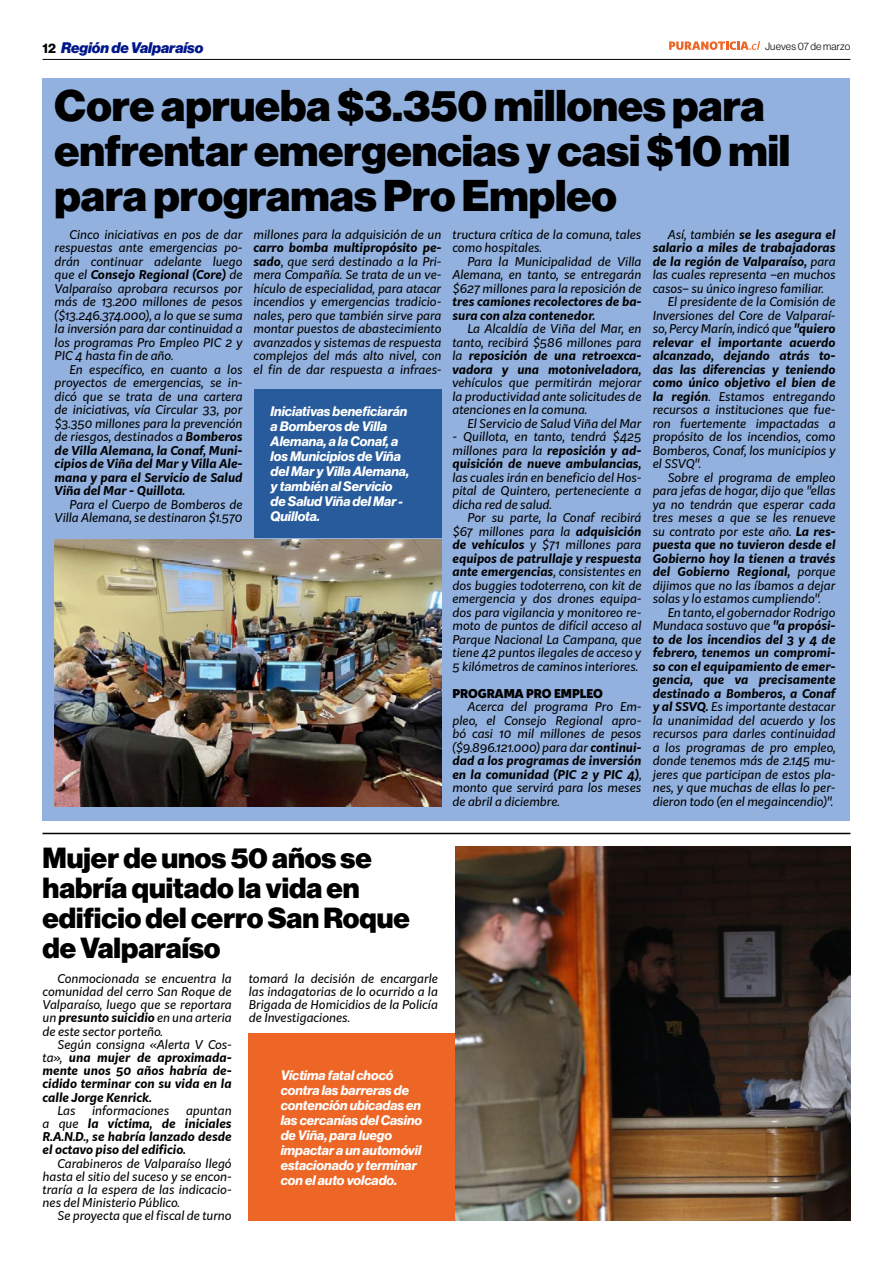
<style>
.page{position:relative;width:893px;height:1263px;background:#fff}
.page>*{position:absolute;margin:0;border:0;box-sizing:border-box;transform-origin:0 0}
.t1{font:43.5px/45px "N Haas Grotesk DS Pro 95 Blk";color:#000}
.t2{font:28.5px/30px "N Haas Grotesk DS Pro 95 Blk";color:#000}
.t3{font:15px "N Haas Grotesk DS Pro 96 Blk It";color:#00178a}
.t4{font:13.5px/15px "N Haas Grotesk DS Pro 76 Bd It";color:#fff}
.t5{font:italic 12px/13.5px "Kit Sans";color:#000;text-align:justify}
.t6{font:italic 700 12px/13.2px "Kit Sans";color:#000;text-align:justify}
.t7{font:900 12px "Kit Sans";color:#000}
.t8{font:10.5px "N Haas Grotesk DS Pro 45 Lt";letter-spacing:.015em;color:#000}
.s1{font-family:"N Haas Grotesk DS Pro 75 Bd";font-size:13.5px;color:#000}
.s2{font-weight:700}
.s3{font-weight:400}
</style>
<div class="page">
<div style="left:43px;top:78px;width:807px;height:743px;background:#92b1df"></div>
<img style="left:455px;top:846px;width:395px;height:374px">
<hr style="left:43px;top:59px;width:807px;height:1px;background:#000">
<hr style="left:43px;top:833px;width:807px;height:1px;background:#000">
<div style="left:249px;top:1033px;width:206px;height:187px;background:#ed6626"></div>
<img style="left:55px;top:539px;width:386px;height:267px">
<svg style="left:669px;top:41px;width:91px;height:9px"></svg>
<div style="left:254px;top:389px;width:187px;height:149px;background:#275b9b"></div>
<p class="t3" style="left:43px;top:39px;width:162px"><span class="s1">12</span> Región de Valparaíso</p>
<h1 class="t1" style="left:55px;top:84px;width:737px">Core aprueba $3.350 millones para enfrentar emergencias y casi $10 mil para programas Pro Empleo</h1>
<p class="t8" style="left:765px;top:40px;width:87px">Jueves 07 de marzo</p>
<p class="t5" style="left:55px;top:227px;width:189px;text-indent:15px">Cinco iniciativas en pos de dar respuestas ante emergencias po&shy;drán continuar adelante luego que el <span class="s2">Consejo Regional (Core)</span> de Valparaíso aprobara recursos por más de 13.200 millones de pesos ($13.246.374.000), a lo que se suma la inversión para dar continuidad a los programas Pro Empleo PIC 2 y PIC 4 hasta fin de año.</p>
<p class="t5" style="left:55px;top:362px;width:189px;text-indent:15px">En específico, en cuanto a los proyectos de emergencias, se in&shy;dicó que se trata de una cartera de iniciativas, vía Circular 33, por $3.350 millones para la prevención de riesgos, destinados a <span class="s2">Bomberos de Villa Alemana, la Conaf, Muni&shy;cipios de Viña del Mar y Villa Ale&shy;mana y para el Servicio de Salud Viña del Mar - Quillota.</span></p>
<p class="t5" style="left:55px;top:497px;width:189px;text-align:right">Para el Cuerpo de Bomberos de<br>Villa Alemana, se destinaron $1.570</p>
<p class="t5" style="left:254px;top:227px;width:189px">millones para la adquisición de un</p>
<p class="t5" style="left:254px;top:240px;width:189px"><span class="s2">carro bomba multipropósito pe&shy;sado</span>, que será destinado a la Pri&shy;mera Compañía. Se trata de un ve&shy;hículo de especialidad, para atacar incendios y emergencias tradicio&shy;nales, pero que también sirve para montar puestos de abastecimiento avanzados y sistemas de respuesta complejos del más alto nivel, con el fin de dar respuesta a infraes-</p>
<p class="t4" style="left:271px;top:404px;width:140px">Iniciativas beneficiarán a Bomberos de Villa<br>Alemana, a la Conaf, a los Municipios de Viña del Mar y Villa Alemana, y también al Servicio de Salud Viña del Mar -<br>Quillota.</p>
<p class="t5" style="left:452px;top:227px;width:191px">tructura crítica de la comuna, tales como hospitales.</p>
<p class="t5" style="left:452px;top:254px;width:191px;text-indent:15px">Para la Municipalidad de Villa Alemana, en tanto, se entregarán $627 millones para la reposición de</p>
<p class="t6" style="left:452px;top:294px;width:191px">tres camiones recolectores de ba&shy;sura con alza contenedor.</p>
<p class="t5" style="left:452px;top:321px;width:191px;text-indent:15px">La Alcaldía de Viña del Mar, en tanto, recibirá $586 millones para la <span class="s2">reposición de una retroexca&shy;vadora y una motoniveladora,</span></p>
<p class="t5" style="left:452px;top:375px;width:191px">vehículos que permitirán mejorar la productividad ante solicitudes de atenciones en la comuna.</p>
<p class="t5" style="left:467px;top:416px;width:176px">El Servicio de Salud Viña del Mar</p>
<p class="t5" style="left:452px;top:429px;width:191px">- Quillota, en tanto, tendrá $425 millones para la <span class="s2">reposición y ad&shy;quisición de nueve ambulancias,</span></p>
<p class="t5" style="left:452px;top:470px;width:191px">las cuales irán en beneficio del Hos&shy;pital de Quintero, perteneciente a dicha red de salud.</p>
<p class="t5" style="left:452px;top:510px;width:191px;text-indent:15px">Por su parte, la Conaf recibirá $67 millones para la <span class="s2">adquisición de vehículos</span> y $71 millones para <span class="s2">equipos de patrullaje y respuesta ante emergencias</span>, consistentes en dos buggies todoterreno, con kit de emergencia y dos drones equipa&shy;dos para vigilancia y monitoreo re&shy;moto de puntos de difícil acceso al Parque Nacional La Campana, que tiene 42 puntos ilegales de acceso y 5 kilómetros de caminos interiores.</p>
<p class="t7" style="left:452px;top:683px;width:152px">PROGRAMA PRO EMPLEO</p>
<p class="t5" style="left:452px;top:699px;width:191px;text-indent:15px">Acerca del programa Pro Em&shy;pleo, el Consejo Regional apro&shy;bó casi 10 mil millones de pesos ($9.896.121.000) para dar <span class="s2">continui&shy;dad a los programas de inversión en la comunidad (PIC 2 y PIC 4)</span>, monto que servirá para los meses de abril a diciembre.</p>
<p class="t6" style="left:668px;top:227px;width:169px"><span class="s3">Así, también</span> se les asegura el</p>
<p class="t6" style="left:653px;top:240px;width:184px">salario a miles de trabajadoras</p>
<p class="t6" style="left:653px;top:254px;width:184px">de la región de Valparaíso, <span class="s3">para</span></p>
<p class="t5" style="left:653px;top:267px;width:184px">las cuales representa –en muchos</p>
<p class="t5" style="left:653px;top:281px;width:173px">casos– su único ingreso familiar.</p>
<p class="t5" style="left:668px;top:294px;width:169px">El presidente de la Comisión de</p>
<p class="t5" style="left:653px;top:308px;width:184px">Inversiones del Core de Valparaí-</p>
<p class="t5" style="left:653px;top:321px;width:184px">so, Percy Marín, indicó que <span class="s2">"quiero</span></p>
<p class="t6" style="left:653px;top:335px;width:184px">relevar el importante acuerdo</p>
<p class="t6" style="left:653px;top:348px;width:184px">alcanzado, dejando atrás to-</p>
<p class="t6" style="left:653px;top:362px;width:184px">das las diferencias y teniendo</p>
<p class="t6" style="left:653px;top:375px;width:184px">como único objetivo el bien de</p>
<p class="t5" style="left:653px;top:389px;width:184px"><span class="s2">la región</span>. Estamos entregando</p>
<p class="t5" style="left:653px;top:402px;width:184px">recursos a instituciones que fue-</p>
<p class="t5" style="left:653px;top:416px;width:184px">ron fuertemente impactadas a</p>
<p class="t5" style="left:653px;top:429px;width:184px">propósito de los incendios, como</p>
<p class="t5" style="left:653px;top:443px;width:184px">Bomberos, Conaf, los municipios y</p>
<p class="t5" style="left:653px;top:456px;width:50px">el SSVQ".</p>
<p class="t5" style="left:668px;top:470px;width:169px">Sobre el programa de empleo</p>
<p class="t5" style="left:653px;top:483px;width:184px">para jefas de hogar, dijo que "ellas</p>
<p class="t5" style="left:653px;top:497px;width:184px">ya no tendrán que esperar cada</p>
<p class="t5" style="left:653px;top:510px;width:184px">tres meses a que se les renueve</p>
<p class="t5" style="left:653px;top:524px;width:184px">su contrato por este año. <span class="s2">La res-</span></p>
<p class="t6" style="left:653px;top:537px;width:184px">puesta que no tuvieron desde el</p>
<p class="t6" style="left:653px;top:551px;width:184px">Gobierno hoy la tienen a través</p>
<p class="t6" style="left:653px;top:564px;width:184px">del Gobierno Regional, <span class="s3">porque</span></p>
<p class="t5" style="left:653px;top:578px;width:184px">dijimos que no las íbamos a dejar</p>
<p class="t5" style="left:653px;top:591px;width:170px">solas y lo estamos cumpliendo".</p>
<p class="t5" style="left:668px;top:605px;width:169px">En tanto, el gobernador Rodrigo</p>
<p class="t5" style="left:653px;top:618px;width:184px">Mundaca sostuvo que <span class="s2">"a propósi-</span></p>
<p class="t6" style="left:653px;top:632px;width:184px">to de los incendios del 3 y 4 de</p>
<p class="t6" style="left:653px;top:645px;width:184px">febrero, tenemos un compromi-</p>
<p class="t6" style="left:653px;top:659px;width:184px">so con el equipamiento de emer-</p>
<p class="t6" style="left:653px;top:672px;width:184px">gencia, que va precisamente</p>
<p class="t6" style="left:653px;top:686px;width:184px">destinado a Bomberos, a Conaf</p>
<p class="t5" style="left:653px;top:699px;width:184px"><span class="s2">y al SSVQ.</span> Es importante destacar</p>
<p class="t5" style="left:653px;top:713px;width:184px">la unanimidad del acuerdo y los</p>
<p class="t5" style="left:653px;top:726px;width:184px">recursos para darles continuidad</p>
<p class="t5" style="left:653px;top:740px;width:184px">a los programas de pro empleo,</p>
<p class="t5" style="left:653px;top:753px;width:184px">donde tenemos más de 2.145 mu-</p>
<p class="t5" style="left:653px;top:767px;width:184px">jeres que participan de estos pla-</p>
<p class="t5" style="left:653px;top:780px;width:184px">nes, y que muchas de ellas lo per-</p>
<p class="t5" style="left:653px;top:794px;width:182px">dieron todo (en el megaincendio)".</p>
<h2 class="t2" style="left:43px;top:843px;width:369px">Mujer de unos 50 años se habría quitado la vida en edificio del cerro San Roque de Valparaíso</h2>
<p class="t5" style="left:43px;top:971px;width:191px;text-indent:15px">Conmocionada se encuentra la comunidad del cerro San Roque de Valparaíso, luego que se reportara un <span class="s2">presunto suicidio</span> en una arteria de este sector porteño.</p>
<p class="t6" style="left:43px;top:1037px;width:191px;text-indent:15px"><span class="s3">Según consigna «Alerta V Cos&shy;ta»,</span> una mujer de aproximada&shy;mente unos 50 años habría de&shy;cidido terminar con su vida en la calle Jorge Kenrick.</p>
<p class="t5" style="left:58px;top:1103px;width:19px">Las</p>
<p class="t5" style="left:92px;top:1103px;width:79px">informaciones</p>
<p class="t5" style="left:249px;top:971px;width:191px">tomará la decisión de encargarle las indagatorias de lo ocurrido a la Brigada de Homicidios de la Policía de Investigaciones.</p>
<p class="t4" style="left:281px;top:1067px;width:143px">Víctima fatal chocó contra las barreras de contención ubicadas en las cercanías del Casino de Viña, para luego impactar a un automóvil estacionado y terminar con el auto volcado.</p>
<p class="t6" style="left:43px;top:1103px;width:191px;text-indent:143px"><span class="s3">apuntan a que</span> la víctima, de iniciales R.A.N.D., se habría lanzado desde el octavo piso del edificio.</p>
<p class="t5" style="left:43px;top:1156px;width:191px;text-indent:15px">Carabineros de Valparaíso llegó hasta el sitio del suceso y se encon&shy;traría a la espera de las indicacio&shy;nes del Ministerio Público.</p>
<p class="t5" style="left:58px;top:1208px;width:176px">Se proyecta que el fiscal de turno</p>
</div>
